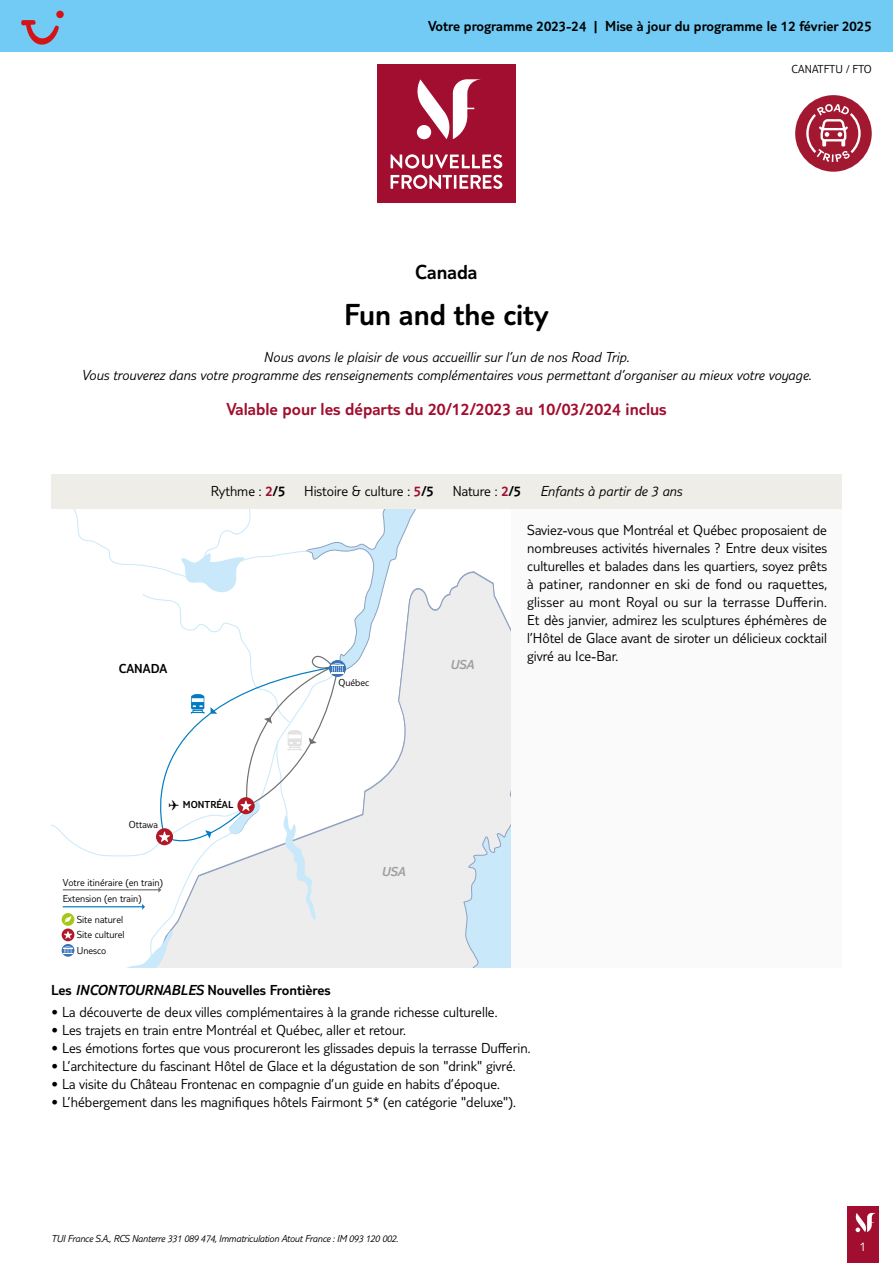
<style>
.page{position:relative;width:893px;height:1263px;background:#fff}
.page>*{position:absolute;margin:0;border:0;box-sizing:border-box;transform-origin:0 0}
.t1{font:300 31.5px "TUI Type";color:#000}
.t2{font:300 21px "TUI Type";color:#000}
.t3{font:300 18px "TUI Type";color:#a10e2f}
.t4{font:300 15px/18px "TUI Type";color:#000;text-align:justify}
.t5{font:italic 300 15px/18px "TUI Type";color:#000;text-align:center}
.t6{font:300 15px "TUI Type";color:#000}
.t7{font:300 13.5px "TUI Type";color:#000}
.t8{font:italic 300 13.5px "TUI Type";color:#9e9da0}
.t9{font:300 13.5px "TUI Type";color:#fff}
.t10{font:300 12px "TUI Type";color:#000}
.t11{font:300 10.5px/15.5px "TUI Type";color:#000}
.t12{font:italic 300 10.5px "TUI Type";letter-spacing:-.02em;color:#000}
.t13{font:300 10.5px "TUI Type";color:#000}
.s1{color:#a10e2f}
.s2{font-style:inherit}
.s3{font-style:normal}
.s4{font-style:normal;color:#a10e2f}
.s5{font-style:italic}
</style>
<div class="page">
<div style="left:847px;top:1206px;width:32px;height:57px;background:#a10e2f"></div>
<svg style="left:855px;top:1213px;width:21px;height:19px"></svg>
<div style="left:51px;top:508px;width:791px;height:459px;background:#fbfafa"></div>
<div style="left:0;top:0;width:893px;height:51px;background:#71cbf4"></div>
<div style="left:377px;top:65px;width:139px;height:138px;background:#a10e2f"></div>
<svg style="left:391px;top:154px;width:111px;height:15px"></svg>
<svg style="left:391px;top:175px;width:111px;height:14px"></svg>
<svg style="left:416px;top:79px;width:65px;height:60px"></svg>
<svg style="left:344px;top:508px;width:166px;height:64px"></svg>
<svg style="left:65px;top:572px;width:445px;height:395px"></svg>
<svg style="left:136px;top:655px;width:214px;height:312px"></svg>
<div style="left:329px;top:660px;width:17px;height:17px;background:#3974b9;border-radius:50%"></div>
<svg style="left:62px;top:913px;width:12px;height:13px"></svg>
<svg style="left:62px;top:928px;width:12px;height:13px"></svg>
<svg style="left:61px;top:930px;width:114px;height:37px"></svg>
<svg style="left:51px;top:508px;width:293px;height:415px"></svg>
<div style="left:51px;top:474px;width:791px;height:34px;background:#eeede7"></div>
<svg style="left:21px;top:20px;width:38px;height:25px"></svg>
<div style="left:56px;top:11px;width:8px;height:7px;background:#d51317;border-radius:50%"></div>
<div style="left:795px;top:95px;width:77px;height:77px;background:#a21831;border-radius:50%"></div>
<svg style="left:806px;top:104px;width:55px;height:58px"></svg>
<p class="t6" style="left:428px;top:18px;width:445px">Votre programme 2023-24 | Mise à jour du programme le 12 février 2025</p>
<p class="t10" style="left:791px;top:62px;width:82px">CANATFTU / FTO</p>
<h2 class="t2" style="left:415px;top:260px;width:64px">Canada</h2>
<h1 class="t1" style="left:344px;top:297px;width:206px">Fun and the city</h1>
<p class="t5" style="left:82px;top:348px;width:731px">Nous avons le plaisir de vous accueillir sur l’un de nos Road Trip.<br>Vous trouverez dans votre programme des renseignements complémentaires vous permettant d’organiser au mieux votre voyage.</p>
<p class="t3" style="left:226px;top:398px;width:442px">Valable pour les départs du 20/12/2023 au 10/03/2024 inclus</p>
<p class="t7" style="left:119px;top:660px;width:50px">CANADA</p>
<p class="t4" style="left:211px;top:482px;width:76px">Rythme : <span class="s1">2</span><span class="s2">/5</span></p>
<p class="t4" style="left:304px;top:482px;width:131px">Histoire &amp; culture : <span class="s1">5</span><span class="s2">/5</span></p>
<p class="t5" style="left:453px;top:482px;width:231px"><span class="s3">Nature :</span> <span class="s4">2</span><span class="s3">/5</span> Enfants à partir de 3 ans</p>
<p class="t11" style="left:338px;top:675px;width:32px">Québec</p>
<p class="t8" style="left:450px;top:657px;width:25px">USA</p>
<p class="t4" style="left:527px;top:521px;width:301px">Saviez-vous que Montréal et Québec proposaient de nombreuses activités hivernales ? Entre deux visites culturelles et balades dans les quartiers, soyez prêts à patiner, randonner en ski de fond ou raquettes, glisser au mont Royal ou sur la terrasse Dufferin.<br>Et dès janvier, admirez les sculptures éphémères de l’Hôtel de Glace avant de siroter un délicieux cocktail givré au Ice-Bar.</p>
<p class="t11" style="left:129px;top:817px;width:31px">Ottawa</p>
<p class="t13" style="left:168px;top:799px;width:66px">✈ MONTRÉAL</p>
<p class="t11" style="left:63px;top:874px;width:102px">Votre itinéraire (en train)</p>
<p class="t11" style="left:77px;top:911px;width:49px">Site naturel<br>Site culturel<br>Unesco</p>
<p class="t11" style="left:63px;top:891px;width:80px">Extension (en train)</p>
<p class="t8" style="left:381px;top:863px;width:25px">USA</p>
<p class="t6" style="left:51px;top:981px;width:281px">Les <span class="s5">INCONTOURNABLES</span> Nouvelles Frontières</p>
<p class="t4" style="left:51px;top:1002px;width:448px">• La découverte de deux villes complémentaires à la grande richesse culturelle.</p>
<p class="t4" style="left:51px;top:1020px;width:356px">• Les trajets en train entre Montréal et Québec, aller et retour.</p>
<p class="t4" style="left:51px;top:1038px;width:481px">• Les émotions fortes que vous procureront les glissades depuis la terrasse Dufferin.</p>
<p class="t4" style="left:51px;top:1056px;width:466px">• L’architecture du fascinant Hôtel de Glace et la dégustation de son "drink" givré.</p>
<p class="t4" style="left:51px;top:1074px;width:450px">• La visite du Château Frontenac en compagnie d’un guide en habits d’époque.</p>
<p class="t4" style="left:51px;top:1092px;width:466px">• L’hébergement dans les magnifiques hôtels Fairmont 5* (en catégorie "deluxe").</p>
<p class="t12" style="left:51px;top:1232px;width:349px">TUI France S.A., RCS Nanterre 331 089 474, Immatriculation Atout France : IM 093 120 002.</p>
<p class="t9" style="left:860px;top:1239px;width:8px">1</p>
</div>
